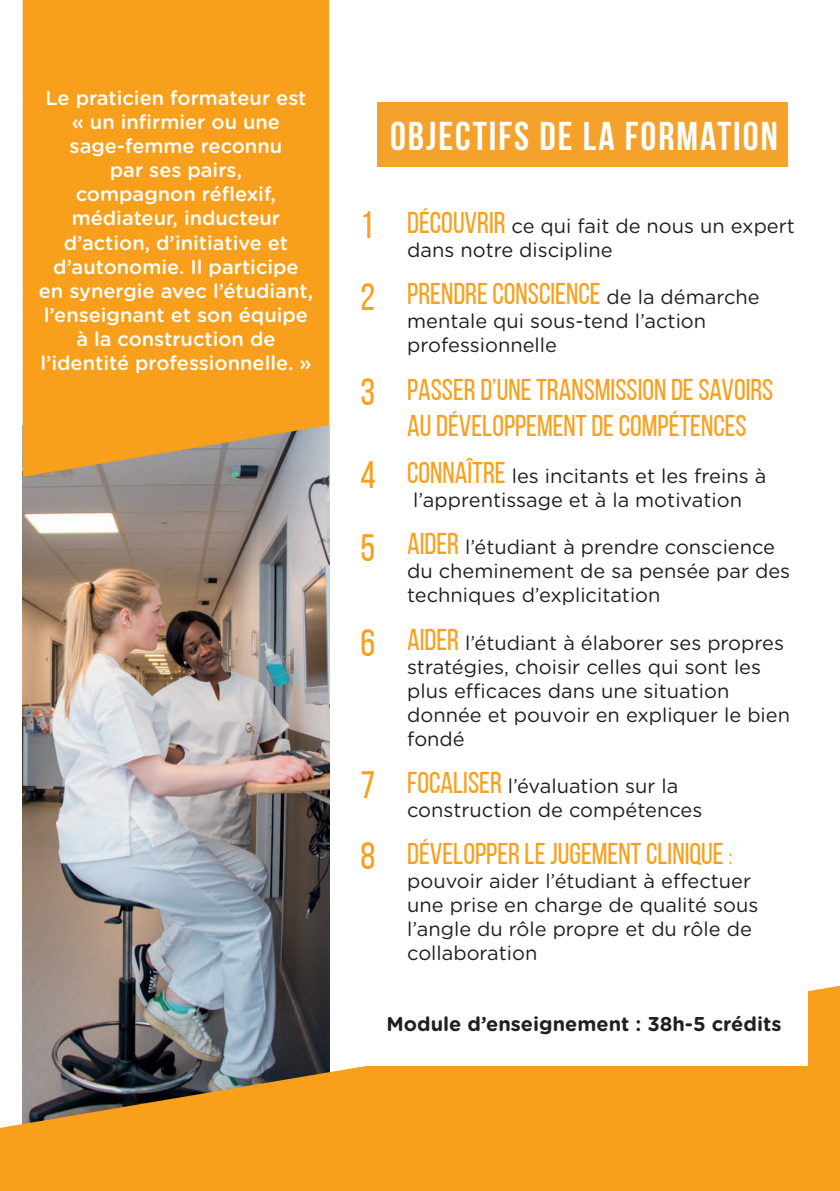
<style>
.page{position:relative;width:840px;height:1191px;background:#fff}
.page>*{position:absolute;margin:0;border:0;box-sizing:border-box;transform-origin:0 0}
.t1{font:700 40px "Bebas Neue";letter-spacing:.05em;color:#fff}
.t2{font:38px/71.2px "Bebas Neue";color:#f89f1c}
.t3{font:30px/36px "Bebas Neue";color:#f89f1c}
.t4{font:20px/24px "Gotham Rounded";color:#231f20}
.t5{font:500 20px/24px "Gotham Rounded";color:#fff;text-align:center}
.t6{font:700 20px "Gotham Rounded";color:#231f20}
.s1{font-family:"Bebas Neue";font-size:30px;color:#f89f1c}
.s2{font-family:"Gotham Rounded";font-size:20px;color:#231f20}
.s3{font-family:"Gotham Rounded";font-size:20px}
</style>
<div class="page">
<img style="left:23px;top:477px;width:306px;height:508px">
<div style="left:23px;top:0;width:306px;height:477px;background:#f89f1c"></div>
<svg style="left:0;top:985px;width:839px;height:206px;background:#d29439"></svg>
<div style="left:360px;top:835px;width:447px;height:231px;background:#fff"></div>
<div style="left:377px;top:102px;width:410px;height:64px;background:#f5a22c"></div>
<p class="t5" style="left:39px;top:85px;width:275px">Le praticien formateur est « un infirmier ou une sage-femme reconnu<br>par ses pairs,<br>compagnon réflexif, médiateur, inducteur d’action, d’initiative et d’autonomie. Il participe en synergie avec l’étudiant, l’enseignant et son équipe à la construction de l’identité professionnelle. »</p>
<h1 class="t1" style="left:390px;top:114px;width:389px">OBJECTIFS DE LA FORMATION</h1>
<h2 class="t2" style="left:360px;top:189px;width:16px">1<br>2</h2>
<h2 class="t2" style="left:360px;top:350px;width:17px;line-height:83.2px">3<br>4</h2>
<h2 class="t2" style="left:360px;top:511px;width:16px">5</h2>
<h2 class="t2" style="left:360px;top:607px;width:16px">6</h2>
<h2 class="t2" style="left:360px;top:749px;width:16px;line-height:70.4px">7<br>8</h2>
<p class="t4" style="left:407px;top:213px;width:389px"><span class="s1">DÉCOUVRIR</span> ce qui fait de nous un expert dans notre discipline</p>
<h3 class="t3" style="left:407px;top:275px;width:354px">PRENDRE CONSCIENCE <span class="s2">de la démarche</span></h3>
<p class="t4" style="left:407px;top:308px;width:300px">mentale qui sous-tend l’action professionnelle</p>
<h3 class="t3" style="left:407px;top:371px;width:367px">PASSER D’UNE TRANSMISSION DE SAVOIRS<br>AU DÉVELOPPEMENT DE COMPÉTENCES</h3>
<p class="t4" style="left:413px;top:463px;width:354px;text-indent:-6px"><span class="s1">CONNAÎTRE</span> les incitants et les freins à l’apprentissage et à la motivation</p>
<p class="t4" style="left:407px;top:534px;width:384px"><span class="s1">AIDER</span> l’étudiant à prendre conscience du cheminement de sa pensée par des techniques d’explicitation</p>
<p class="t4" style="left:407px;top:629px;width:384px"><span class="s1">AIDER</span> l’étudiant à élaborer ses propres stratégies, choisir celles qui sont les plus efficaces dans une situation donnée et pouvoir en expliquer le bien fondé</p>
<p class="t4" style="left:407px;top:773px;width:296px"><span class="s1">FOCALISER</span> l’évaluation sur la construction de compétences</p>
<h3 class="t3" style="left:407px;top:836px;width:327px">DÉVELOPPER LE JUGEMENT CLINIQUE <span class="s3">:</span></h3>
<p class="t4" style="left:407px;top:868px;width:352px">pouvoir aider l’étudiant à effectuer une prise en charge de qualité sous l’angle du rôle propre et du rôle de collaboration</p>
<p class="t6" style="left:386px;top:1009px;width:396px">Module d’enseignement : 38h-5 crédits</p>
</div>
